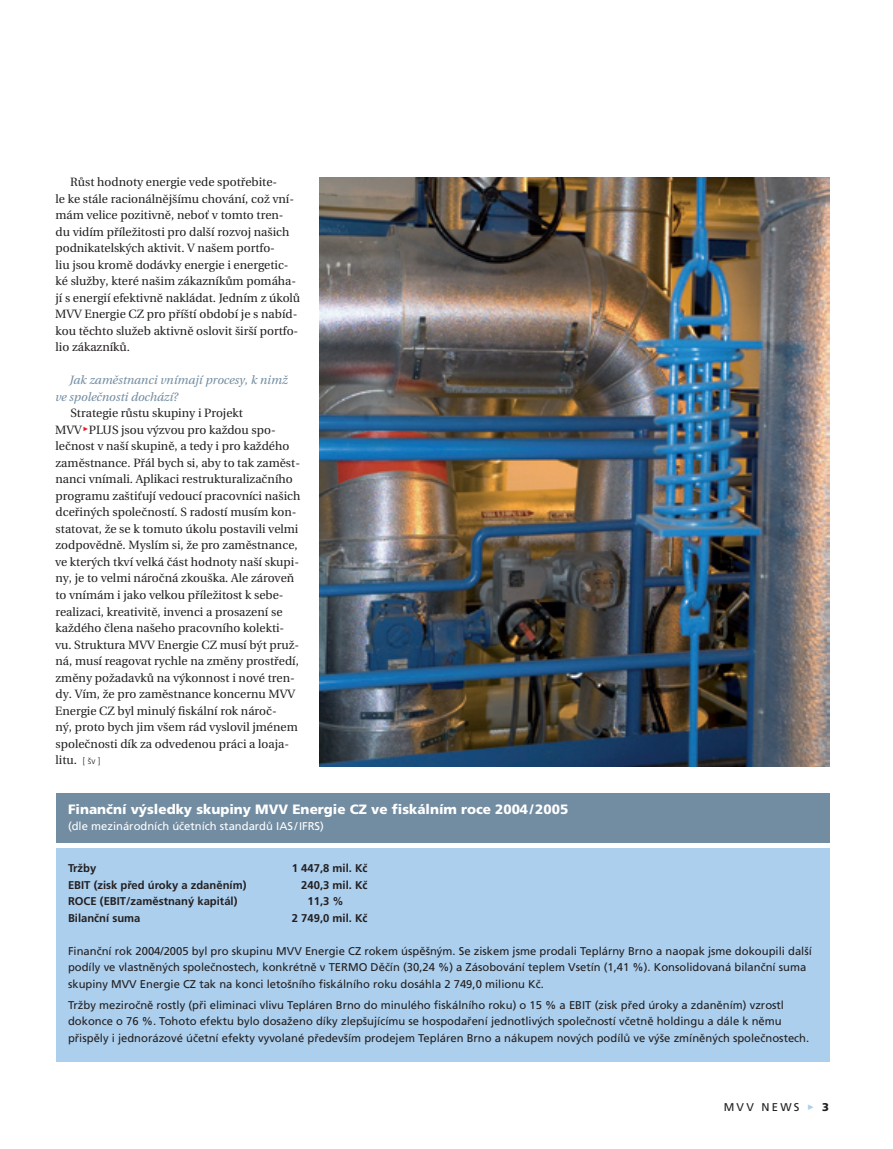
<style>
.page{position:relative;width:893px;height:1149px;background:#fff}
.page>*{position:absolute;margin:0;border:0;box-sizing:border-box;transform-origin:0 0}
.t1{font:13.5px "Frutiger Black OT";color:#fff}
.t2{font:12px/16.5px "Utopia";color:#231f20}
.t3{font:italic 12px/16.5px "Utopia";color:#728ca1}
.t4{font:11.25px/16.5px "Frutiger OT";color:#231f20}
.t5{font:700 11.25px "Frutiger OT";color:#231f20}
.t6{font:11.25px "Frutiger OT";color:#fff}
.s1{font-family:"FF Dingbests";font-size:9px;color:#ee1d23}
.s2{font-family:"Frutiger Light OT";font-size:9px}
.s3{font-family:"FF Dingbests";color:#accfed}
</style>
<div class="page">
<div style="left:56px;top:793px;width:773px;height:49px;background:#728ca1"></div>
<div style="left:56px;top:847px;width:773px;height:213px;background:#accfed"></div>
<img style="left:319px;top:177px;width:510px;height:589px">
<p class="t2" style="left:55px;top:174px;width:246px;text-indent:15px">Růst hodnoty energie vede spotřebite-<br>le ke stále racionálnějšímu chování, což vní&shy;mám velice pozitivně, neboť v tomto tren&shy;du vidím příležitosti pro další rozvoj našich podnikatelských aktivit. V našem portfo-<br>liu jsou kromě dodávky energie i energetic&shy;ké služby, které našim zákazníkům pomáha&shy;jí s energií efektivně nakládat. Jedním z úkolů MVV Energie CZ pro příští období je s nabíd&shy;kou těchto služeb aktivně oslovit širší portfo&shy;lio zákazníků.</p>
<p class="t3" style="left:55px;top:372px;width:234px;text-indent:15px">Jak zaměstnanci vnímají procesy, k nimž ve společnosti dochází?</p>
<p class="t2" style="left:55px;top:405px;width:247px;text-indent:15px">Strategie růstu skupiny i Projekt<br>MVV <span class="s1">&gt;</span>PLUS jsou výzvou pro každou spo&shy;lečnost v naší skupině, a tedy i pro každého zaměstnance. Přál bych si, aby to tak zaměst&shy;nanci vnímali. Aplikaci restrukturalizačního programu zaštiťují vedoucí pracovníci našich dceřiných společností. S radostí musím kon&shy;statovat, že se k tomuto úkolu postavili velmi zodpovědně. Myslím si, že pro zaměstnance, ve kterých tkví velká část hodnoty naší skupi&shy;ny, je to velmi náročná zkouška. Ale zároveň to vnímám i jako velkou příležitost k sebe&shy;realizaci, kreativitě, invenci a prosazení se každého člena našeho pracovního kolekti&shy;vu. Struktura MVV Energie CZ musí být pruž&shy;ná, musí reagovat rychle na změny prostředí, změny požadavků na výkonnost i nové tren&shy;dy. Vím, že pro zaměstnance koncernu MVV Energie CZ byl minulý fiskální rok nároč-<br>ný, proto bych jim všem rád vyslovil jménem společnosti dík za odvedenou práci a loaja&shy;litu. <span class="s2">[ šv ]</span></p>
<p class="t1" style="left:68px;top:801px;width:502px">Finanční výsledky skupiny MVV Energie CZ ve fiskálním roce 2004/ 2005</p>
<p class="t6" style="left:68px;top:819px;width:257px">(dle mezinárodních účetních standardů IAS/IFRS)</p>
<p class="t5" style="left:68px;top:861px;width:30px">Tržby</p>
<p class="t5" style="left:292px;top:861px;width:77px">1 447,8 mil. Kč</p>
<p class="t5" style="left:68px;top:878px;width:180px">EBIT (zisk před úroky a zdaněním)</p>
<p class="t5" style="left:301px;top:878px;width:68px">240,3 mil. Kč</p>
<p class="t5" style="left:68px;top:894px;width:171px">ROCE (EBIT/zaměstnaný kapitál)</p>
<p class="t5" style="left:308px;top:894px;width:38px">11,3 %</p>
<p class="t5" style="left:68px;top:911px;width:74px">Bilanční suma</p>
<p class="t5" style="left:292px;top:911px;width:77px">2 749,0 mil. Kč</p>
<p class="t4" style="left:68px;top:942px;width:745px">Finanční rok 2004/2005 byl pro skupinu MVV Energie CZ rokem úspěšným. Se ziskem jsme prodali Teplárny Brno a naopak jsme dokoupili další podíly ve vlastněných společnostech, konkrétně v Term</p>
<p class="t4" style="left:68px;top:958px;width:740px;text-indent:291px">o Děčín (30,24 %) a Zásobování teplem Vsetín (1,41 %). Konsolidovaná bilanční suma skupiny MVV Energie CZ tak na konci letošního fiskálního roku dosáhla 2 749,0 milionu Kč.</p>
<p class="t4" style="left:68px;top:996px;width:743px">Tržby meziročně rostly (při eliminaci vlivu Tepláren Brno do minulého fiskálního roku) o 15 % a EBIT (zisk před úroky a zdaněním) vzrostl dokonce o 76 %. Tohoto efektu bylo dosaženo díky zlepšujícímu se hospodaření jednotlivých společností včetně holdingu a dále k němu přispěly i jednorázové účetní efekty vyvolané především prodejem Tepláren Brno a nákupem nových podílů ve výše zmíněných společnostech.</p>
<p class="t4" style="left:724px;top:1098px;width:92px">MVV NEWS <span class="s3">&gt;</span></p>
</div>
